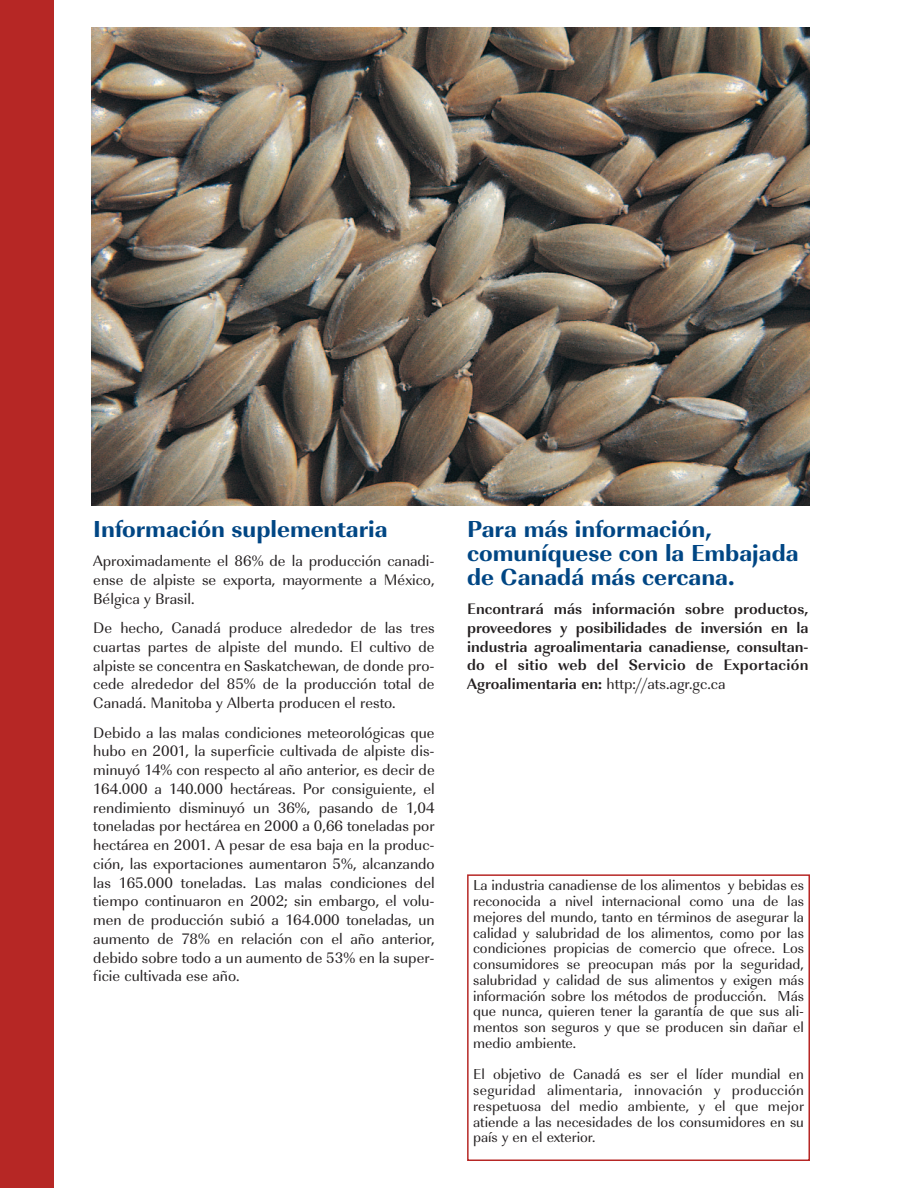
<style>
.page{position:relative;width:918px;height:1188px;background:#fff}
.page>*{position:absolute;margin:0;border:0;box-sizing:border-box;transform-origin:0 0}
.t1{font:700 24px/24px "URW Imperial T Extr";color:#004684}
.t2{font:15.75px/18.8px "URW Imperial T";color:#231f20;text-align:justify}
.t3{font:700 15.75px/18.8px "URW Imperial T";letter-spacing:.02em;color:#231f20;text-align:justify}
.t4{font:15px/15.8px "URW Imperial T";color:#231f20;text-align:justify}
.s1{font-weight:400}
</style>
<div class="page">
<div style="left:0;top:0;width:54px;height:1188px;background:#b62725"></div>
<img style="left:92px;top:27px;width:718px;height:479px">
<div style="left:467px;top:874px;width:343px;height:287px;border:2px solid #b62725"></div>
<h1 class="t1" style="left:93px;top:519px;width:296px">Información suplementaria</h1>
<p class="t2" style="left:93px;top:553px;width:343px">Aproximadamente el 86% de la producción canadi&shy;ense de alpiste se exporta, mayormente a México, Bélgica y Brasil.</p>
<p class="t2" style="left:93px;top:620px;width:343px">De hecho, Canadá produce alrededor de las tres cuartas partes de alpiste del mundo. El cultivo de alpiste se concentra en Saskatchewan, de donde pro&shy;cede alrededor del 85% de la producción total de Canadá. Manitoba y Alberta producen el resto.</p>
<p class="t2" style="left:93px;top:725px;width:343px">Debido a las malas condiciones meteorológicas que hubo en 2001, la superficie cultivada de alpiste dis&shy;minuyó 14% con respecto al año anterior, es decir de 164.000 a 140.000 hectáreas. Por consiguiente, el rendimiento disminuyó un 36%, pasando de 1,04 toneladas por hectárea en 2000 a 0,66 toneladas por hectárea en 2001. A pesar de esa baja en la produc&shy;ción, las exportaciones aumentaron 5%, alcanzando las 165.000 toneladas. Las malas condiciones del tiempo continuaron en 2002; sin embargo, el volu&shy;men de producción subió a 164.000 toneladas, un aumento de 78% en relación con el año anterior, debido sobre todo a un aumento de 53% en la super&shy;ficie cultivada ese año.</p>
<h1 class="t1" style="left:467px;top:519px;width:333px">Para más información, comuníquese con la Embajada de Canadá más cercana.</h1>
<p class="t3" style="left:467px;top:601px;width:343px">Encontrará más información sobre productos, proveedores y posibilidades de inversión en la industria agroalimentaria canadiense, consultan&shy;do el sitio web del Servicio de Exportación Agroalimentaria en: <span class="s1">http://ats.agr.gc.ca</span></p>
<p class="t4" style="left:473px;top:879px;width:332px">La industria canadiense de los alimentos y bebidas es reconocida a nivel internacional como una de las mejores del mundo, tanto en términos de asegurar la calidad y salubridad de los alimentos, como por las condiciones propicias de comercio que ofrece. Los consumidores se preocupan más por la seguridad, salubridad y calidad de sus alimentos y exigen más información sobre los métodos de producción. Más que nunca, quieren tener la garantía de que sus ali&shy;mentos son seguros y que se producen sin dañar el medio ambiente.</p>
<p class="t4" style="left:473px;top:1068px;width:332px">El objetivo de Canadá es ser el líder mundial en seguridad alimentaria, innovación y producción respetuosa del medio ambiente, y el que mejor atiende a las necesidades de los consumidores en su país y en el exterior.</p>
</div>
